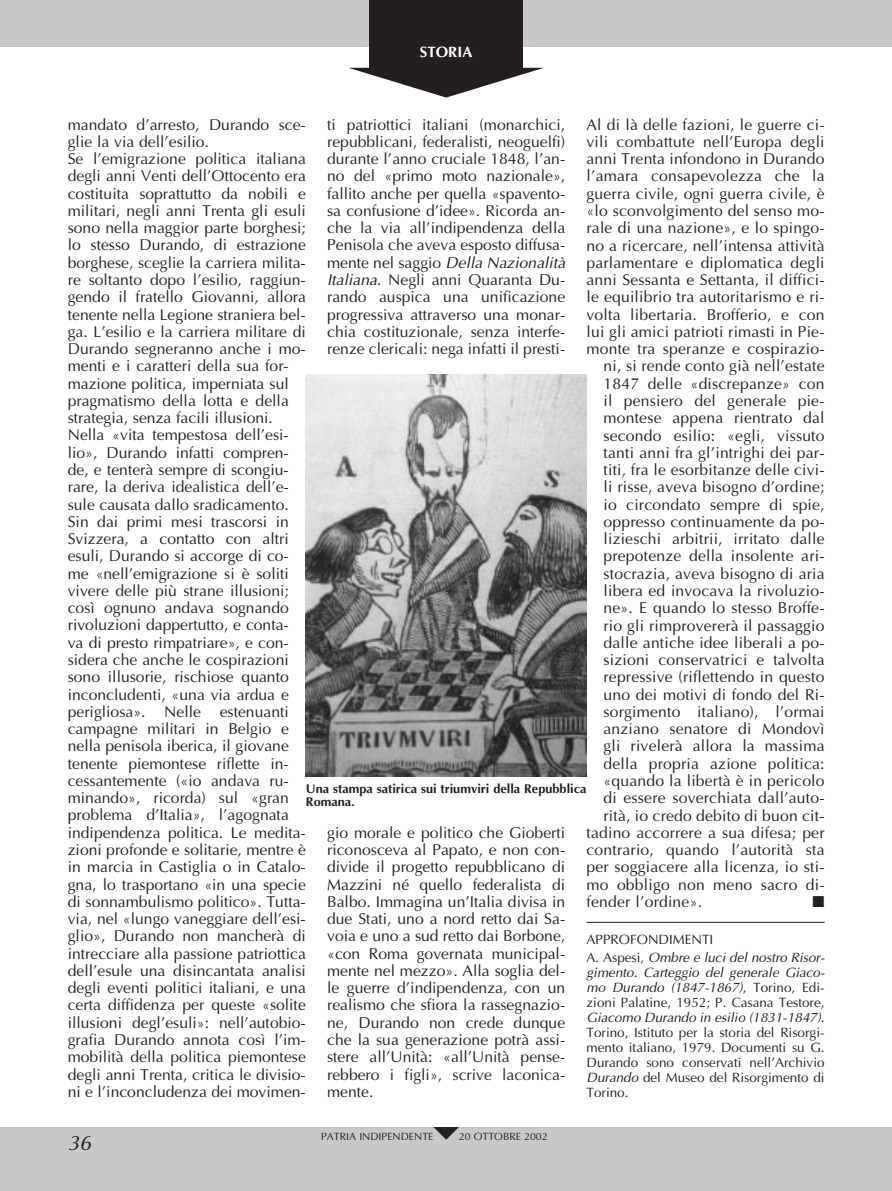
<style>
.page{position:relative;width:892px;height:1191px;background:#fff}
.page>*{position:absolute;margin:0;border:0;box-sizing:border-box;transform-origin:0 0}
.t1{font:italic 21px "Optima";color:#231f1f}
.t2{font:15.75px/17.2px "Optima";color:#231f1f;text-align:justify}
.t3{font:15.75px "Zapf Dingbats";color:#231f1f}
.t4{font:700 15px "Optima";color:#fff}
.t5{font:13.5px/15px "Optima";color:#231f1f;text-align:justify}
.t6{font:italic 13.5px/18.1px "Optima";color:#231f1f}
.t7{font:700 12.75px/12.9px "Optima";color:#231f1f}
.t8{font:10.5px "Optima";color:#231f1f}
.s1{font-style:normal}
.s2{font-style:italic}
</style>
<div class="page">
<div style="left:0;top:0;width:892px;height:47px;background:#c7c8ca"></div>
<div style="left:0;top:1127px;width:892px;height:63px;background:#c7c8ca"></div>
<div style="left:370px;top:0;width:153px;height:68px;background:#231f1f"></div>
<svg style="left:349px;top:68px;width:194px;height:30px"></svg>
<svg style="left:433px;top:1127px;width:26px;height:12px"></svg>
<hr style="left:587px;top:922px;width:238px;height:1px;background:#231f1f">
<img style="left:306px;top:374px;width:281px;height:402px">
<p class="t4" style="left:420px;top:45px;width:54px">STORIA</p>
<p class="t2" style="left:587px;top:117px;width:240px">Al di là delle fazioni, le guerre ci-</p>
<p class="t2" style="left:587px;top:134px;width:240px">vili combattute nell’Europa degli</p>
<p class="t2" style="left:587px;top:152px;width:240px">anni Trenta infondono in Durando</p>
<p class="t2" style="left:587px;top:169px;width:240px">l’amara consapevolezza che la</p>
<p class="t2" style="left:587px;top:186px;width:240px">guerra civile, ogni guerra civile, è</p>
<p class="t2" style="left:587px;top:203px;width:240px">«lo sconvolgimento del senso mo-</p>
<p class="t2" style="left:587px;top:221px;width:240px">rale di una nazione», e lo spingo-</p>
<p class="t2" style="left:587px;top:238px;width:240px">no a ricercare, nell’intensa attività</p>
<p class="t2" style="left:587px;top:255px;width:240px">parlamentare e diplomatica degli</p>
<p class="t2" style="left:587px;top:272px;width:240px">anni Sessanta e Settanta, il diffici-</p>
<p class="t2" style="left:587px;top:290px;width:240px">le equilibrio tra autoritarismo e ri-</p>
<p class="t2" style="left:587px;top:307px;width:240px">volta libertaria. Brofferio, e con</p>
<p class="t2" style="left:587px;top:324px;width:240px">lui gli amici patrioti rimasti in Pie-</p>
<p class="t2" style="left:587px;top:342px;width:240px">monte tra speranze e cospirazio-</p>
<p class="t2" style="left:604px;top:359px;width:223px">ni, si rende conto già nell’estate</p>
<p class="t2" style="left:604px;top:376px;width:223px">1847 delle «discrepanze» con</p>
<p class="t2" style="left:604px;top:393px;width:223px">il pensiero del generale pie-</p>
<p class="t2" style="left:604px;top:411px;width:223px">montese appena rientrato dal</p>
<p class="t2" style="left:604px;top:428px;width:223px">secondo esilio: «egli, vissuto</p>
<p class="t2" style="left:604px;top:445px;width:223px">tanti anni fra gl’intrighi dei par-</p>
<p class="t2" style="left:604px;top:462px;width:223px">titi, fra le esorbitanze delle civi-</p>
<p class="t2" style="left:604px;top:480px;width:223px">li risse, aveva bisogno d’ordine;</p>
<p class="t2" style="left:604px;top:497px;width:223px">io circondato sempre di spie,</p>
<p class="t2" style="left:604px;top:514px;width:223px">oppresso continuamente da po-</p>
<p class="t2" style="left:604px;top:531px;width:223px">lizieschi arbitrii, irritato dalle</p>
<p class="t2" style="left:604px;top:549px;width:223px">prepotenze della insolente ari-</p>
<p class="t2" style="left:604px;top:566px;width:223px">stocrazia, aveva bisogno di aria</p>
<p class="t2" style="left:604px;top:583px;width:223px">libera ed invocava la rivoluzio-</p>
<p class="t2" style="left:604px;top:601px;width:223px">ne». E quando lo stesso Broffe-</p>
<p class="t2" style="left:604px;top:618px;width:223px">rio gli rimprovererà il passaggio</p>
<p class="t2" style="left:604px;top:635px;width:223px">dalle antiche idee liberali a po-</p>
<p class="t2" style="left:604px;top:652px;width:223px">sizioni conservatrici e talvolta</p>
<p class="t2" style="left:604px;top:670px;width:223px">repressive (riflettendo in questo</p>
<p class="t2" style="left:604px;top:687px;width:223px">uno dei motivi di fondo del Ri-</p>
<p class="t2" style="left:604px;top:704px;width:223px">sorgimento italiano), l’ormai</p>
<p class="t2" style="left:604px;top:721px;width:223px">anziano senatore di Mondovì</p>
<p class="t2" style="left:604px;top:739px;width:223px">gli rivelerà allora la massima</p>
<p class="t2" style="left:604px;top:756px;width:223px">della propria azione politica:</p>
<p class="t2" style="left:604px;top:773px;width:223px">«quando la libertà è in pericolo</p>
<p class="t2" style="left:604px;top:790px;width:223px">di essere soverchiata dall’auto-</p>
<p class="t2" style="left:604px;top:808px;width:223px">rità, io credo debito di buon cit-</p>
<p class="t2" style="left:587px;top:825px;width:240px">tadino accorrere a sua difesa; per</p>
<p class="t2" style="left:587px;top:842px;width:240px">contrario, quando l’autorità sta</p>
<p class="t2" style="left:587px;top:860px;width:240px">per soggiacere alla licenza, io sti-</p>
<p class="t2" style="left:587px;top:877px;width:240px">mo obbligo non meno sacro di-</p>
<p class="t2" style="left:587px;top:894px;width:117px">fender l’ordine».</p>
<p class="t3" style="left:813px;top:893px;width:13px">■</p>
<p class="t6" style="left:587px;top:931px;width:240px"><span class="s1">APPROFONDIMENTI<br>A. Aspesi,</span> Ombre e luci del nostro Risor-</p>
<p class="t5" style="left:587px;top:966px;width:240px"><span class="s2">gimento. Carteggio del generale Giaco&shy;mo Durando (1847-1867)</span>, Torino, Edi&shy;zioni Palatine, 1952; P. Casana Testore, <span class="s2">Giacomo Durando in esilio (1831-1847)</span>.<br>Torino, Istituto per la storia del Risorgi&shy;mento italiano, 1979. Documenti su G.<br>Durando sono conservati nell’Archivio <span class="s2">Durando</span> del Museo del Risorgimento di Torino.</p>
<p class="t2" style="left:68px;top:117px;width:240px;text-align:left">mandato d’arresto, Durando sce&shy;glie la via dell’esilio.<br>Se l’emigrazione politica italiana degli anni Venti dell’Ottocento era costituita soprattutto da nobili e militari, negli anni Trenta gli esuli sono nella maggior parte borghesi; lo stesso Durando, di estrazione borghese, sceglie la carriera milita&shy;re soltanto dopo l’esilio, raggiun&shy;gendo il fratello Giovanni, allora tenente nella Legione straniera bel&shy;ga. L’esilio e la carriera militare di Durando segneranno anche i mo&shy;menti e i caratteri della sua for&shy;mazione politica, imperniata sul pragmatismo della lotta e della strategia, senza facili illusioni.<br>Nella «vita tempestosa dell’esi&shy;lio», Durando infatti compren&shy;de, e tenterà sempre di scongiu&shy;rare, la deriva idealistica dell’e&shy;sule causata dallo sradicamento.<br>Sin dai primi mesi trascorsi in Svizzera, a contatto con altri esuli, Durando si accorge di co&shy;me «nell’emigrazione si è soliti vivere delle più strane illusioni; così ognuno andava sognando rivoluzioni dappertutto, e conta&shy;va di presto rimpatriare», e con&shy;sidera che anche le cospirazioni sono illusorie, rischiose quanto inconcludenti, «una via ardua e perigliosa». Nelle estenuanti campagne militari in Belgio e nella penisola iberica, il giovane tenente piemontese riflette in&shy;cessantemente («io andava ru&shy;minando», ricorda) sul «gran problema d’Italia», l’agognata indipendenza politica. Le medita&shy;zioni profonde e solitarie, mentre è in marcia in Castiglia o in Catalo&shy;gna, lo trasportano «in una specie di sonnambulismo politico». Tutta&shy;via, nel «lungo vaneggiare dell’esi&shy;glio», Durando non mancherà di intrecciare alla passione patriottica dell’esule una disincantata analisi degli eventi politici italiani, e una certa diffidenza per queste «solite illusioni degl’esuli»: nell’autobio&shy;grafia Durando annota così l’im&shy;mobilità della politica piemontese degli anni Trenta, critica le divisio&shy;ni e l’inconcludenza dei movimen-</p>
<p class="t2" style="left:327px;top:117px;width:240px">ti patriottici italiani (monarchici, repubblicani, federalisti, neoguelfi) durante l’anno cruciale 1848, l’an&shy;no del «primo moto nazionale», fallito anche per quella «spavento&shy;sa confusione d’idee». Ricorda an&shy;che la via all’indipendenza della Penisola che aveva esposto diffusa&shy;mente nel saggio <span class="s2">Della Nazionalità Italiana</span>. Negli anni Quaranta Du&shy;rando auspica una unificazione progressiva attraverso una monar&shy;chia costituzionale, senza interfe&shy;renze clericali: nega infatti il presti-</p>
<p class="t7" style="left:306px;top:783px;width:282px">Una stampa satirica sui triumviri della Repubblica<br>Romana.</p>
<p class="t2" style="left:327px;top:825px;width:240px">gio morale e politico che Gioberti riconosceva al Papato, e non con&shy;divide il progetto repubblicano di Mazzini né quello federalista di Balbo. Immagina un’Italia divisa in due Stati, uno a nord retto dai Sa&shy;voia e uno a sud retto dai Borbone, «con Roma governata municipal&shy;mente nel mezzo». Alla soglia del&shy;le guerre d’indipendenza, con un realismo che sfiora la rassegnazio&shy;ne, Durando non crede dunque che la sua generazione potrà assi&shy;stere all’Unità: «all’Unità pense&shy;rebbero i figli», scrive laconica&shy;mente.</p>
<h1 class="t1" style="left:68px;top:1134px;width:25px">36</h1>
<p class="t8" style="left:321px;top:1131px;width:114px">PATRIA INDIPENDENTE</p>
<p class="t8" style="left:459px;top:1131px;width:90px">20 OTTOBRE 2002</p>
</div>
